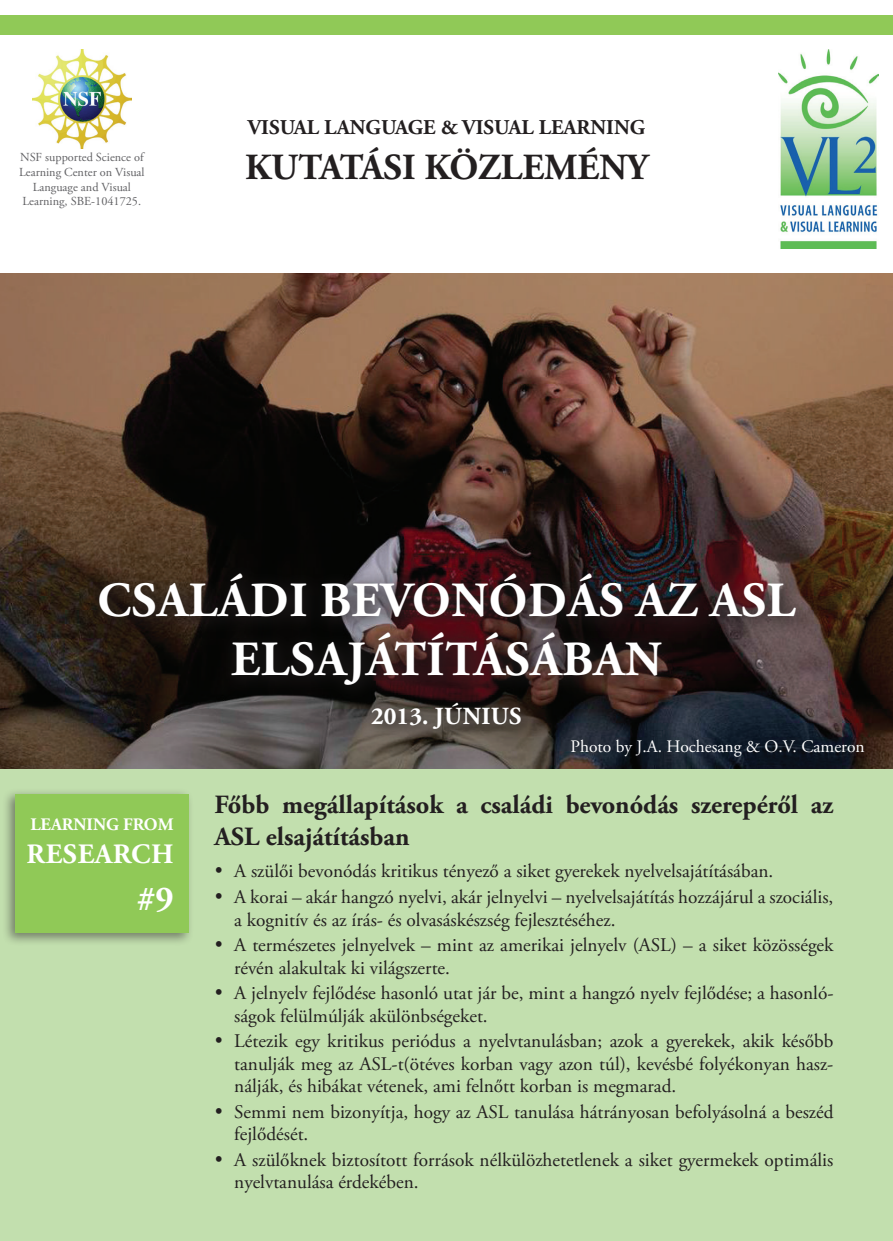
<style>
.page{position:relative;width:893px;height:1241px;background:#fff}
.page>*{position:absolute;margin:0;border:0;box-sizing:border-box;transform-origin:0 0}
.t1{font:700 49px/58.8px "Adobe Garamond Pro";letter-spacing:.015em;color:#fff;text-align:center}
.t2{font:700 36.75px "Adobe Garamond Pro";color:#231f20}
.t3{font:700 35px "Adobe Garamond Pro";color:#fff}
.t4{font:700 28px "Adobe Garamond Pro";letter-spacing:.02em;color:#fff}
.t5{font:700 26.25px/31.5px "Adobe Garamond Pro";color:#231f20}
.t6{font:700 24.5px "Adobe Garamond Pro";letter-spacing:.015em;color:#fff}
.t7{font:700 21px "Adobe Garamond Pro";color:#231f20}
.t8{font:19.25px/25.2px "Adobe Garamond Pro";color:#231f20}
.t9{font:17.5px "Adobe Garamond Pro";color:#fff}
.t10{font:700 17.5px "Adobe Garamond Pro";color:#fff}
.t11{font:12.25px/14.7px "Adobe Garamond Pro";color:#616164;text-align:center}
</style>
<div class="page">
<img style="left:779px;top:50px;width:99px;height:198px">
<img style="left:32px;top:50px;width:99px;height:99px">
<div style="left:0;top:15px;width:893px;height:20px;background:#90c957"></div>
<img style="left:0;top:273px;width:893px;height:496px">
<div style="left:0;top:769px;width:893px;height:471px;background:#c2dfae"></div>
<div style="left:2px;top:788px;width:193px;height:158px;background:#231f20;opacity:.5"></div>
<div style="left:15px;top:794px;width:174px;height:139px;background:#90c957"></div>
<svg style="left:86px;top:561px;width:728px;height:187px;background:#302525"></svg>
<p class="t11" style="left:19px;top:150px;width:127px">NSF supported Science of<br>Learning Center on Visual<br>Language and Visual<br>Learning, SBE-1041725.</p>
<p class="t7" style="left:248px;top:116px;width:399px">VISUAL LANGUAGE &amp; VISUAL LEARNING</p>
<h2 class="t2" style="left:245px;top:145px;width:404px">KUTATÁSI KÖZLEMÉNY</h2>
<h1 class="t1" style="left:97px;top:572px;width:699px">CSALÁDI BEVONÓDÁS AZ ASL<br>ELSAJÁTÍTÁSÁBAN</h1>
<p class="t6" style="left:371px;top:702px;width:152px">2013. JÚNIUS</p>
<p class="t9" style="left:570px;top:736px;width:296px">Photo by J.A. Hochesang &amp; O.V. Cameron</p>
<p class="t10" style="left:30px;top:813px;width:145px">LEARNING FROM</p>
<h3 class="t4" style="left:27px;top:838px;width:148px">RESEARCH</h3>
<h3 class="t3" style="left:137px;top:878px;width:38px">#9</h3>
<h3 class="t5" style="left:214px;top:789px;width:620px">Főbb megállapítások a családi bevonódás szerepéről az<br>ASL elsajátításban</h3>
<p class="t8" style="left:234px;top:859px;width:601px">A szülői bevonódás kritikus tényező a siket gyerekek nyelvelsajátításában.<br>A korai – akár hangzó nyelvi, akár jelnyelvi – nyelvelsajátítás hozzájárul a szociális,</p>
<p class="t8" style="left:234px;top:907px;width:601px">a kognitív és az írás- és olvasáskészség fejlesztéséhez.<br>A természetes jelnyelvek – mint az amerikai jelnyelv (ASL) – a siket közösségek</p>
<p class="t8" style="left:234px;top:955px;width:601px">révén alakultak ki világszerte.<br>A jelnyelv fejlődése hasonló utat jár be, mint a hangzó nyelv fejlődése; a hasonló-</p>
<p class="t8" style="left:234px;top:1003px;width:601px">ságok felülmúlják akülönbségeket.<br>Létezik egy kritikus periódus a nyelvtanulásban; azok a gyerekek, akik később</p>
<p class="t8" style="left:234px;top:1052px;width:601px;line-height:22.8px">tanulják meg az ASL-t(ötéves korban vagy azon túl), kevésbé folyékonyan hasz&shy;nálják, és hibákat vétenek, ami felnőtt korban is megmarad.</p>
<p class="t8" style="left:234px;top:1100px;width:601px;line-height:22.8px">Semmi nem bizonyítja, hogy az ASL tanulása hátrányosan befolyásolná a beszéd fejlődését.</p>
<p class="t8" style="left:234px;top:1148px;width:601px;line-height:22.8px">A szülőknek biztosított források nélkülözhetetlenek a siket gyermekek optimális nyelvtanulása érdekében.</p>
</div>
